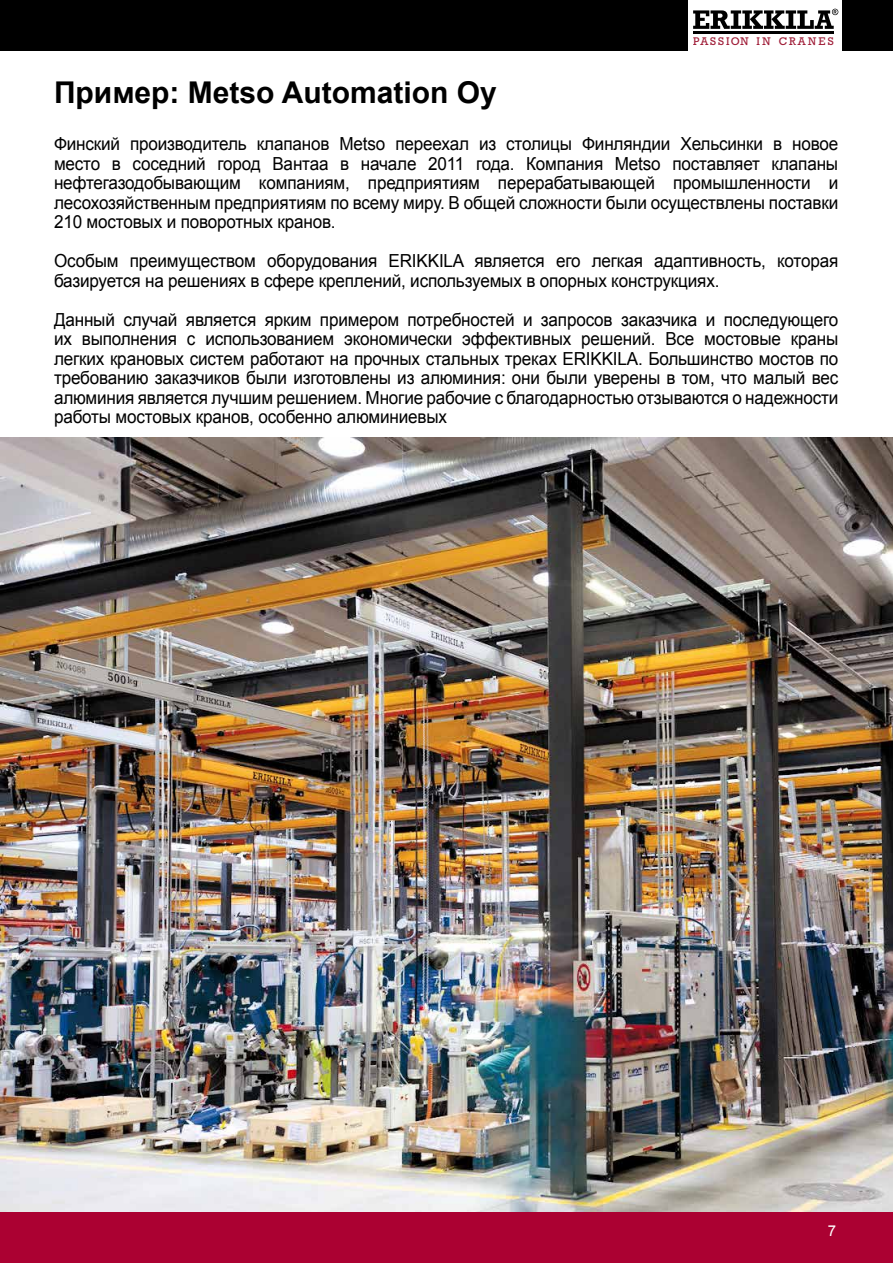
<style>
.page{position:relative;width:893px;height:1263px;background:#fff}
.page>*{position:absolute;margin:0;border:0;box-sizing:border-box;transform-origin:0 0}
.t1{font:700 30px "Arial";color:#000}
.t2{font:18px/19.5px "Arial";letter-spacing:-.01em;color:#000;text-align:justify;scale:.95 1}
.t3{font:15px "Arial";color:#fff}
.t4{font:11.25px "Rockwell";letter-spacing:.175em;color:#9f1c37}
</style>
<div class="page">
<img style="left:0;top:438px;width:893px;height:774px">
<div style="left:0;top:1212px;width:893px;height:51px;background:#ab0132"></div>
<div style="left:0;top:0;width:893px;height:51px;background:#000"></div>
<div style="left:689px;top:0;width:153px;height:62px;background:#fff"></div>
<svg style="left:693px;top:9px;width:145px;height:20px"></svg>
<hr style="left:693px;top:31px;width:141px;height:2px;background:#000">
<p class="t4" style="left:693px;top:35px;width:142px">PASSION IN CRANES</p>
<h1 class="t1" style="left:54px;top:72px;width:444px">Пример: Metso Automation Oy</h1>
<p class="t2" style="left:54px;top:134px;width:827px">Финский производитель клапанов Metso переехал из столицы Финляндии Хельсинки в новое место в соседний город Вантаа в начале 2011 года. Компания Metso поставляет клапаны нефтегазодобывающим компаниям, предприятиям перерабатывающей промышленности и лесохозяйственным предприятиям по всему миру. В общей сложности были осуществлены поставки 210 мостовых и поворотных кранов.</p>
<p class="t2" style="left:54px;top:251px;width:827px">Особым преимуществом оборудования ERIKKILA является его легкая адаптивность, которая базируется на решениях в сфере креплений, используемых в опорных конструкциях.</p>
<p class="t2" style="left:54px;top:310px;width:827px">Данный случай является ярким примером потребностей и запросов заказчика и последующего их выполнения с использованием экономически эффективных решений. Все мостовые краны легких крановых систем работают на прочных стальных треках ERIKKILA. Большинство мостов по требованию заказчиков были изготовлены из алюминия: они были уверены в том, что малый вес алюминия является лучшим решением. Многие рабочие с благодарностью отзываются о надежности работы мостовых кранов, особенно алюминиевых</p>
<p class="t3" style="left:828px;top:1220px;width:10px">7</p>
</div>
